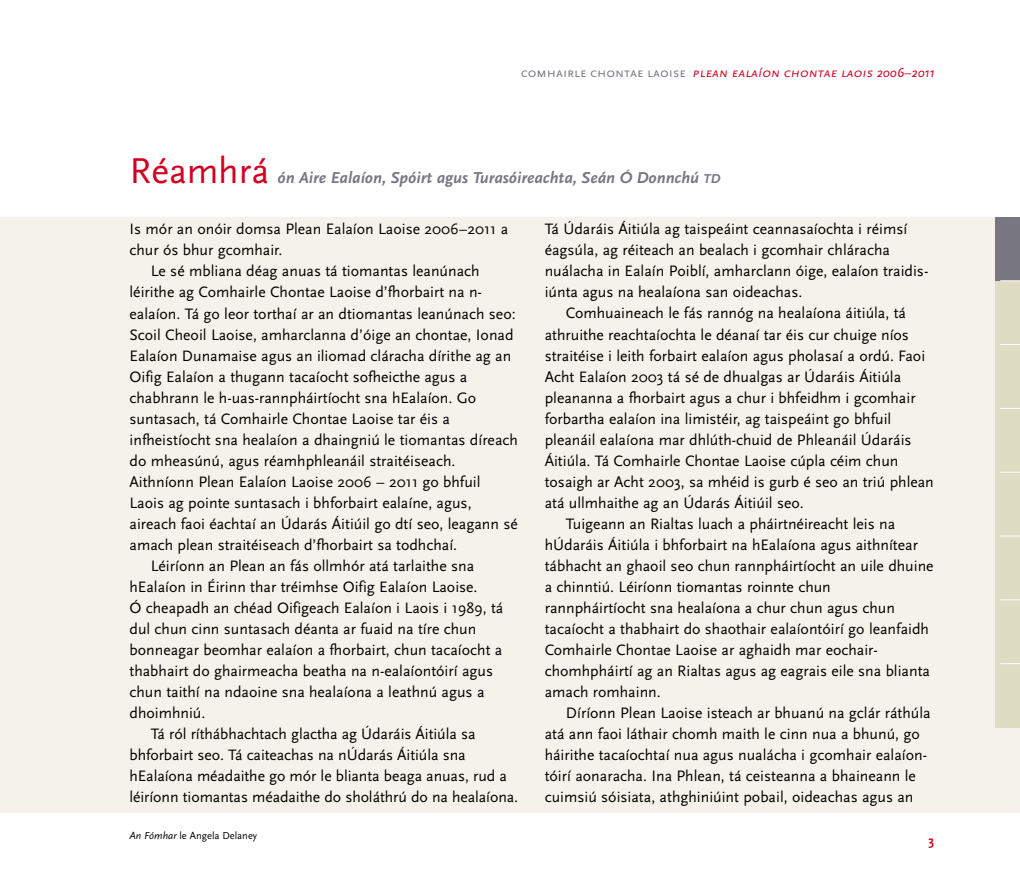
<style>
.page{position:relative;width:1020px;height:893px;background:#fff}
.page>*{position:absolute;margin:0;border:0;box-sizing:border-box;transform-origin:0 0}
.t1{font:37.5px "Scala Sans";color:#d10020}
.t2{font:italic 700 16.5px "Scala Sans";color:#787781}
.t3{font:15.75px/21px "Scala Sans";color:#000}
.t4{font:italic 13.5px "Scala Sans Caps";color:#d10020}
.t5{font:700 13.5px "Scala Sans";color:#d10020}
.t6{font:10.5px "Scala Sans";color:#000}
.s1{font-style:normal;color:#787781}
.s2{font-family:"Scala Sans"}
.s3{font-size:13.5px}
.s4{font-style:italic}
</style>
<div class="page">
<div style="left:0;top:217px;width:1020px;height:595px;background:#f4f2ea"></div>
<div style="left:995px;top:281px;width:25px;height:63px;background:#deddc4"></div>
<div style="left:995px;top:217px;width:25px;height:64px;background:#787781"></div>
<div style="left:995px;top:344px;width:25px;height:64px;background:#deddc4"></div>
<div style="left:995px;top:408px;width:25px;height:64px;background:#deddc4"></div>
<div style="left:995px;top:472px;width:25px;height:64px;background:#deddc4"></div>
<div style="left:995px;top:536px;width:25px;height:64px;background:#deddc4"></div>
<div style="left:995px;top:600px;width:25px;height:63px;background:#deddc4"></div>
<div style="left:995px;top:663px;width:25px;height:64px;background:#deddc4"></div>
<svg style="left:1000px;top:280px;width:20px;height:1px"></svg>
<svg style="left:1000px;top:344px;width:20px;height:1px"></svg>
<svg style="left:1000px;top:408px;width:20px;height:1px"></svg>
<svg style="left:1000px;top:472px;width:20px;height:1px"></svg>
<svg style="left:1000px;top:535px;width:20px;height:1px"></svg>
<svg style="left:1000px;top:599px;width:20px;height:1px"></svg>
<svg style="left:1000px;top:663px;width:20px;height:1px"></svg>
<p class="t4" style="left:521px;top:64px;width:415px"><span class="s1">comhairle chontae laoise</span> plean ealaíon chontae laois <span class="s2">2006–2011</span></p>
<h1 class="t1" style="left:130px;top:157px;width:141px">Réamhrá</h1>
<p class="t2" style="left:277px;top:171px;width:445px">ón Aire Ealaíon, Spóirt agus Turasóireachta, Seán Ó Donnchú <span class="s3">TD</span></p>
<p class="t3" style="left:130px;top:221px;width:380px">Is mór an onóir domsa Plean Ealaíon Laoise 2006–2011 a</p>
<p class="t3" style="left:130px;top:242px;width:154px">chur ós bhur gcomhair.</p>
<p class="t3" style="left:151px;top:263px;width:330px">Le sé mbliana déag anuas tá tiomantas leanúnach</p>
<p class="t3" style="left:130px;top:284px;width:354px">léirithe ag Comhairle Chontae Laoise d’fhorbairt na n-</p>
<p class="t3" style="left:130px;top:305px;width:388px">ealaíon. Tá go leor torthaí ar an dtiomantas leanúnach seo:</p>
<p class="t3" style="left:130px;top:326px;width:386px">Scoil Cheoil Laoise, amharclanna d’óige an chontae, Ionad</p>
<p class="t3" style="left:130px;top:347px;width:383px">Ealaíon Dunamaise agus an iliomad cláracha dírithe ag an</p>
<p class="t3" style="left:130px;top:368px;width:339px">Oifig Ealaíon a thugann tacaíocht sofheicthe agus a</p>
<p class="t3" style="left:130px;top:389px;width:348px">chabhrann le h-uas-rannpháirtíocht sna hEalaíon. Go</p>
<p class="t3" style="left:130px;top:410px;width:322px">suntasach, tá Comhairle Chontae Laoise tar éis a</p>
<p class="t3" style="left:130px;top:431px;width:390px">infheistíocht sna healaíon a dhaingniú le tiomantas díreach</p>
<p class="t3" style="left:130px;top:452px;width:327px">do mheasúnú, agus réamhphleanáil straitéiseach.</p>
<p class="t3" style="left:130px;top:473px;width:353px">Aithníonn Plean Ealaíon Laoise 2006 – 2011 go bhfuil</p>
<p class="t3" style="left:130px;top:494px;width:344px">Laois ag pointe suntasach i bhforbairt ealaíne, agus,</p>
<p class="t3" style="left:130px;top:515px;width:390px">aireach faoi éachtaí an Údarás Áitiúil go dtí seo, leagann sé</p>
<p class="t3" style="left:130px;top:536px;width:329px">amach plean straitéiseach d’fhorbairt sa todhchaí.</p>
<p class="t3" style="left:151px;top:557px;width:325px">Léiríonn an Plean an fás ollmhór atá tarlaithe sna</p>
<p class="t3" style="left:130px;top:578px;width:350px">hEalaíon in Éirinn thar tréimhse Oifig Ealaíon Laoise.</p>
<p class="t3" style="left:130px;top:599px;width:375px">Ó cheapadh an chéad Oifigeach Ealaíon i Laois i 1989, tá</p>
<p class="t3" style="left:130px;top:620px;width:348px">dul chun cinn suntasach déanta ar fuaid na tíre chun</p>
<p class="t3" style="left:130px;top:641px;width:374px">bonneagar beomhar ealaíon a fhorbairt, chun tacaíocht a</p>
<p class="t3" style="left:130px;top:662px;width:365px">thabhairt do ghairmeacha beatha na n-ealaíontóirí agus</p>
<p class="t3" style="left:130px;top:683px;width:356px">chun taithí na ndaoine sna healaíona a leathnú agus a</p>
<p class="t3" style="left:130px;top:704px;width:77px">dhoimhniú.</p>
<p class="t3" style="left:151px;top:725px;width:326px">Tá ról ríthábhachtach glactha ag Údaráis Áitiúla sa</p>
<p class="t3" style="left:130px;top:746px;width:338px">bhforbairt seo. Tá caiteachas na nÚdarás Áitiúla sna</p>
<p class="t3" style="left:130px;top:767px;width:379px">hEalaíona méadaithe go mór le blianta beaga anuas, rud a</p>
<p class="t3" style="left:130px;top:788px;width:390px">léiríonn tiomantas méadaithe do sholáthrú do na healaíona.</p>
<p class="t6" style="left:130px;top:831px;width:129px"><span class="s4">An Fómhar</span> le Angela Delaney</p>
<p class="t3" style="left:545px;top:221px;width:385px">Tá Údaráis Áitiúla ag taispeáint ceannasaíochta i réimsí éagsúla, ag réiteach an bealach i gcomhair chláracha nuálacha in Ealaín Poiblí, amharclann óige, ealaíon traidis&shy;iúnta agus na healaíona san oideachas.</p>
<p class="t3" style="left:566px;top:305px;width:342px">Comhuaineach le fás rannóg na healaíona áitiúla, tá</p>
<p class="t3" style="left:545px;top:326px;width:366px">athruithe reachtaíochta le déanaí tar éis cur chuige níos</p>
<p class="t3" style="left:545px;top:347px;width:382px">straitéise i leith forbairt ealaíon agus pholasaí a ordú. Faoi</p>
<p class="t3" style="left:545px;top:368px;width:358px">Acht Ealaíon 2003 tá sé de dhualgas ar Údaráis Áitiúla</p>
<p class="t3" style="left:545px;top:389px;width:372px">pleananna a fhorbairt agus a chur i bhfeidhm i gcomhair</p>
<p class="t3" style="left:545px;top:410px;width:348px">forbartha ealaíon ina limistéir, ag taispeáint go bhfuil</p>
<p class="t3" style="left:545px;top:431px;width:368px">pleanáil ealaíona mar dhlúth-chuid de Phleanáil Údaráis</p>
<p class="t3" style="left:545px;top:452px;width:355px">Áitiúla. Tá Comhairle Chontae Laoise cúpla céim chun</p>
<p class="t3" style="left:545px;top:473px;width:391px">tosaigh ar Acht 2003, sa mhéid is gurb é seo an triú phlean</p>
<p class="t3" style="left:545px;top:494px;width:261px">atá ullmhaithe ag an Údarás Áitiúil seo.</p>
<p class="t3" style="left:566px;top:515px;width:331px">Tuigeann an Rialtas luach a pháirtnéireacht leis na</p>
<p class="t3" style="left:545px;top:536px;width:375px">hÚdaráis Áitiúla i bhforbairt na hEalaíona agus aithnítear</p>
<p class="t3" style="left:545px;top:557px;width:390px">tábhacht an ghaoil seo chun rannpháirtíocht an uile dhuine</p>
<p class="t3" style="left:545px;top:578px;width:288px">a chinntiú. Léiríonn tiomantas roinnte chun</p>
<p class="t3" style="left:545px;top:599px;width:352px">rannpháirtíocht sna healaíona a chur chun agus chun</p>
<p class="t3" style="left:545px;top:620px;width:386px">tacaíocht a thabhairt do shaothair ealaíontóirí go leanfaidh</p>
<p class="t3" style="left:545px;top:641px;width:335px">Comhairle Chontae Laoise ar aghaidh mar eochair-</p>
<p class="t3" style="left:545px;top:662px;width:387px">chomhpháirtí ag an Rialtas agus ag eagrais eile sna blianta</p>
<p class="t3" style="left:545px;top:683px;width:118px">amach romhainn.</p>
<p class="t3" style="left:566px;top:704px;width:366px">Díríonn Plean Laoise isteach ar bhuanú na gclár ráthúla</p>
<p class="t3" style="left:545px;top:725px;width:377px">atá ann faoi láthair chomh maith le cinn nua a bhunú, go</p>
<p class="t3" style="left:545px;top:746px;width:384px">háirithe tacaíochtaí nua agus nualácha i gcomhair ealaíon-</p>
<p class="t3" style="left:545px;top:767px;width:373px">tóirí aonaracha. Ina Phlean, tá ceisteanna a bhaineann le</p>
<p class="t3" style="left:545px;top:788px;width:370px">cuimsiú sóisiata, athghiniúint pobail, oideachas agus an</p>
<p class="t5" style="left:929px;top:835px;width:7px">3</p>
</div>
